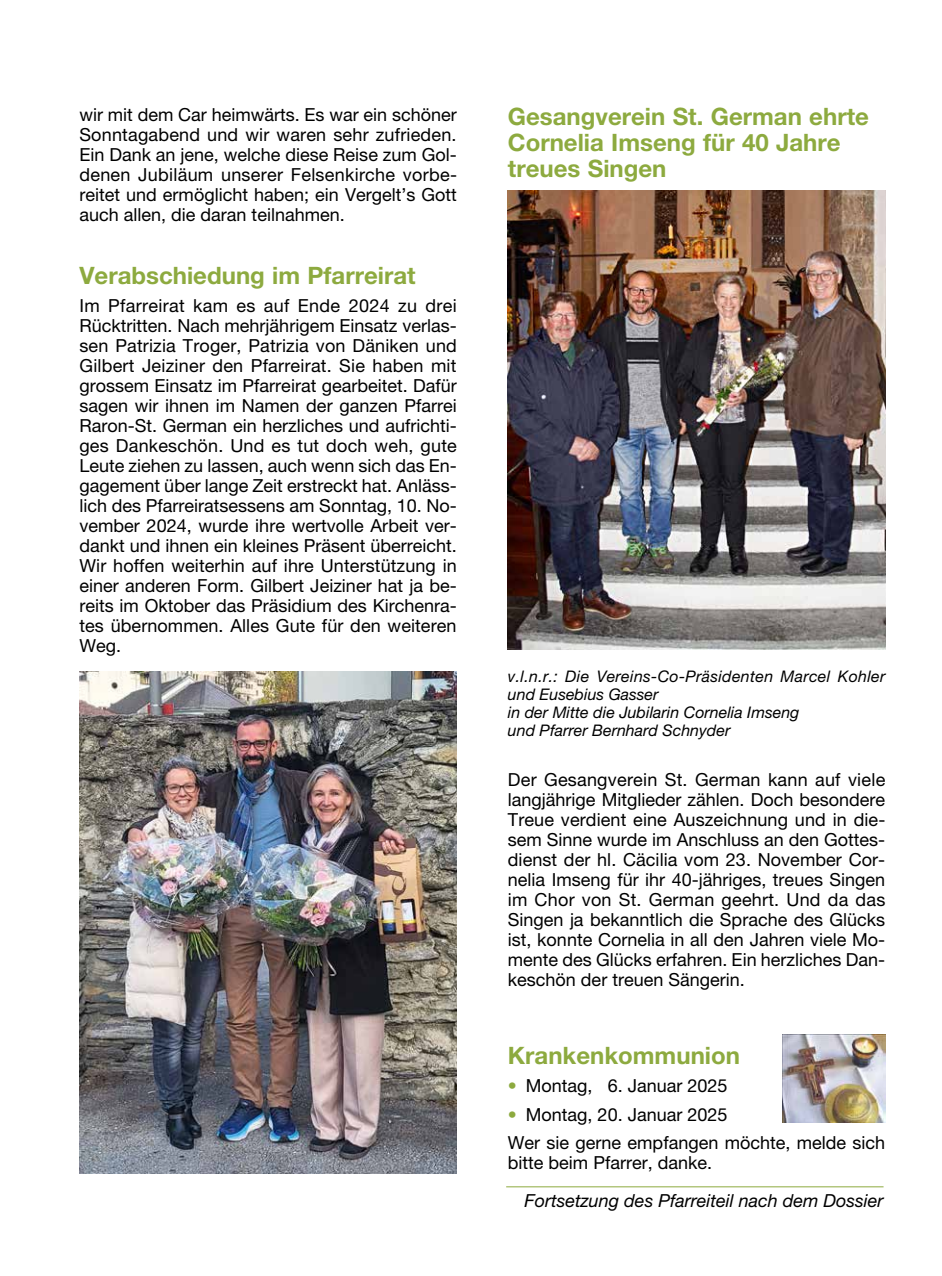
<style>
.page{position:relative;width:942px;height:1276px;background:#fff}
.page>*{position:absolute;margin:0;border:0;box-sizing:border-box;transform-origin:0 0}
.t1{font:700 24px/26px "Helvetica Neue LT Pro";color:#8daa3f}
.t2{font:18px/20px "Helvetica Neue LT Pro";color:#000;text-align:justify}
.t3{font:italic 18px "Helvetica Neue LT Pro";color:#000}
.t4{font:italic 16px/18px "Helvetica Neue LT Pro";color:#000}
.s1{color:#8daa3f}
</style>
<div class="page">
<hr style="left:506px;top:1186px;width:377px;height:1px;background:#8daa3f">
<img style="left:79px;top:671px;width:377px;height:503px">
<img style="left:507px;top:191px;width:377px;height:458px">
<img style="left:782px;top:1034px;width:102px;height:89px">
<p class="t2" style="left:79px;top:104px;width:379px">wir mit dem Car heimwärts. Es war ein schöner Sonntagabend und wir waren sehr zufrieden.<br>Ein Dank an jene, welche diese Reise zum Gol&shy;denen Jubiläum unserer Felsenkirche vorbe&shy;reitet und ermöglicht haben; ein Vergelt’s Gott auch allen, die daran teilnahmen.</p>
<h1 class="t1" style="left:79px;top:261px;width:337px">Verabschiedung im Pfarreirat</h1>
<p class="t2" style="left:79px;top:295px;width:379px">Im Pfarreirat kam es auf Ende 2024 zu drei Rücktritten. Nach mehrjährigem Einsatz verlas&shy;sen Patrizia Troger, Patrizia von Däniken und Gilbert Jeiziner den Pfarreirat. Sie haben mit grossem Einsatz im Pfarreirat gearbeitet. Dafür sagen wir ihnen im Namen der ganzen Pfarrei Raron-St. German ein herzliches und aufrichti&shy;ges Dankeschön. Und es tut doch weh, gute Leute ziehen zu lassen, auch wenn sich das En&shy;gagement über lange Zeit erstreckt hat. Anläss&shy;lich des Pfarreiratsessens am Sonntag, 10. No&shy;vember 2024, wurde ihre wertvolle Arbeit ver&shy;dankt und ihnen ein kleines Präsent überreicht.<br>Wir hoffen weiterhin auf ihre Unterstützung in einer anderen Form. Gilbert Jeiziner hat ja be&shy;reits im Oktober das Präsidium des Kirchenra&shy;tes übernommen. Alles Gute für den weiteren Weg.</p>
<h1 class="t1" style="left:507px;top:103px;width:362px">Gesangverein St. German ehrte<br>Cornelia Imseng für 40 Jahre treues Singen</h1>
<p class="t4" style="left:507px;top:666px;width:379px">v.l.n.r.: Die Vereins-Co-Präsidenten Marcel Kohler und Eusebius Gasser<br>in der Mitte die Jubilarin Cornelia Imseng<br>und Pfarrer Bernhard Schnyder</p>
<p class="t2" style="left:507px;top:769px;width:379px">Der Gesangverein St. German kann auf viele langjährige Mitglieder zählen. Doch besondere Treue verdient eine Auszeichnung und in die&shy;sem Sinne wurde im Anschluss an den Gottes&shy;dienst der hl. Cäcilia vom 23. November Cor&shy;nelia Imseng für ihr 40-jähriges, treues Singen im Chor von St. German geehrt. Und da das Singen ja bekanntlich die Sprache des Glücks ist, konnte Cornelia in all den Jahren viele Mo&shy;mente des Glücks erfahren. Ein herzliches Dan&shy;keschön der treuen Sängerin.</p>
<h1 class="t1" style="left:507px;top:1041px;width:233px">Krankenkommunion</h1>
<p class="t2" style="left:507px;top:1075px;width:221px"><span class="s1">•</span> Montag, 6. Januar 2025</p>
<p class="t2" style="left:507px;top:1099px;width:378px;line-height:28.6px"><span class="s1">•</span> Montag, 20. Januar 2025<br>Wer sie gerne empfangen möchte, melde sich</p>
<p class="t2" style="left:507px;top:1152px;width:206px">bitte beim Pfarrer, danke.</p>
<p class="t3" style="left:524px;top:1190px;width:360px">Fortsetzung des Pfarreiteil nach dem Dossier</p>
</div>
